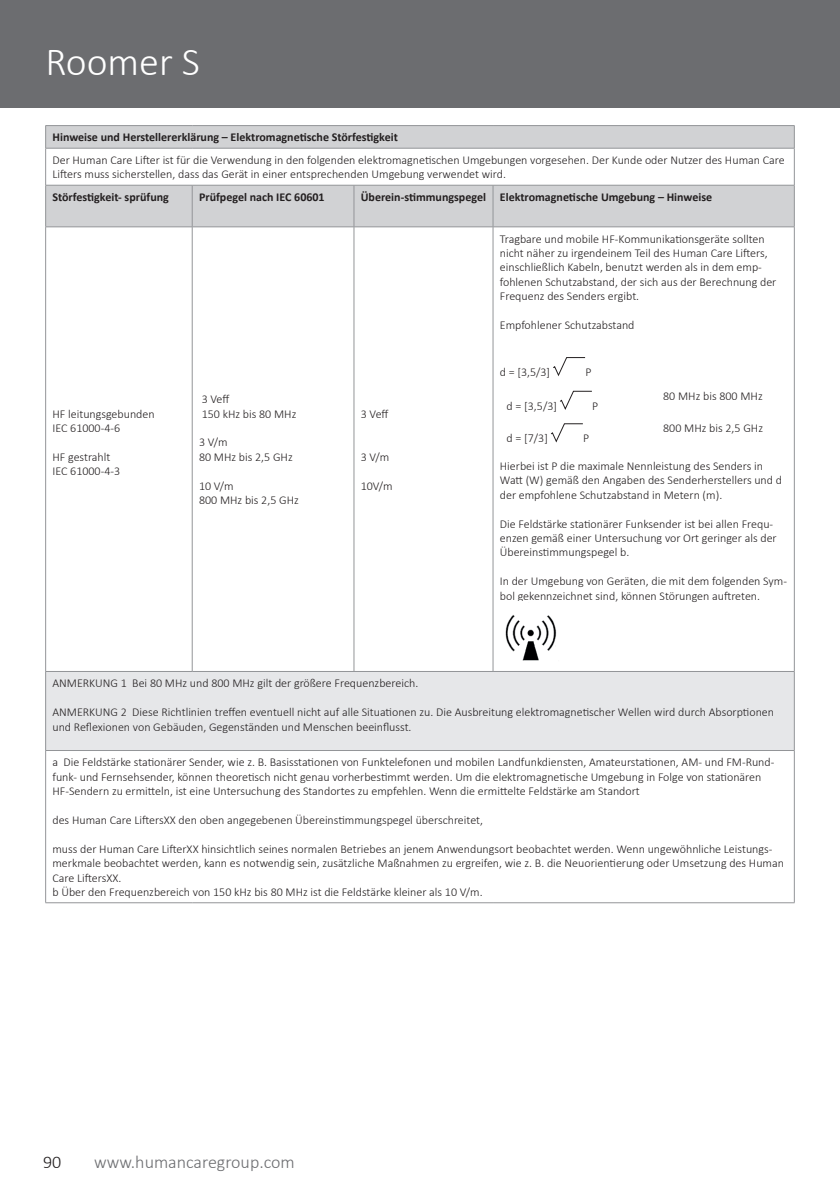
<style>
.page{position:relative;width:840px;height:1191px;background:#fff}
.page>*{position:absolute;margin:0;border:0;box-sizing:border-box;transform-origin:0 0}
.t1{font:300 40px "Calibri";color:#fff}
.t2{font:300 18px "Calibri";color:#6c6d70}
.t3{font:300 18px "Calibri";color:#231f20}
.t4{font:300 12px/14.4px "Calibri";color:#231f20}
.t5{font:700 12px "Calibri";color:#231f20}
</style>
<div class="page">
<div style="left:0;top:0;width:839px;height:108px;background:#6c6d70"></div>
<svg style="left:46px;top:126px;width:747px;height:100px;fill:#d1d2d4"></svg>
<div style="left:46px;top:671px;width:747px;height:79px;background:#e6e7e9"></div>
<hr style="left:45px;top:125px;width:147px;height:1px;background:#939598">
<svg style="left:45px;top:126px;width:1px;height:22px"></svg>
<hr style="left:192px;top:125px;width:162px;height:1px;background:#939598">
<hr style="left:354px;top:125px;width:138px;height:1px;background:#939598">
<hr style="left:492px;top:125px;width:302px;height:1px;background:#939598">
<svg style="left:793px;top:126px;width:1px;height:22px"></svg>
<hr style="left:45px;top:148px;width:147px;height:1px;background:#939598">
<hr style="left:45px;top:148px;width:1px;height:37px;background:#939598">
<hr style="left:192px;top:148px;width:162px;height:1px;background:#939598">
<hr style="left:354px;top:148px;width:138px;height:1px;background:#939598">
<hr style="left:492px;top:148px;width:302px;height:1px;background:#939598">
<hr style="left:793px;top:148px;width:1px;height:37px;background:#939598">
<hr style="left:45px;top:185px;width:147px;height:1px;background:#939598">
<hr style="left:45px;top:185px;width:1px;height:42px;background:#939598">
<hr style="left:192px;top:185px;width:162px;height:1px;background:#939598">
<hr style="left:192px;top:185px;width:1px;height:42px;background:#939598">
<hr style="left:354px;top:185px;width:138px;height:1px;background:#939598">
<hr style="left:353px;top:185px;width:1px;height:42px;background:#939598">
<hr style="left:492px;top:185px;width:302px;height:1px;background:#939598">
<hr style="left:492px;top:185px;width:1px;height:42px;background:#939598">
<hr style="left:793px;top:185px;width:1px;height:42px;background:#939598">
<hr style="left:45px;top:226px;width:147px;height:1px;background:#939598">
<hr style="left:45px;top:227px;width:1px;height:444px;background:#939598">
<hr style="left:192px;top:226px;width:162px;height:1px;background:#939598">
<hr style="left:192px;top:227px;width:1px;height:444px;background:#939598">
<hr style="left:354px;top:226px;width:138px;height:1px;background:#939598">
<hr style="left:353px;top:227px;width:1px;height:444px;background:#939598">
<hr style="left:492px;top:226px;width:302px;height:1px;background:#939598">
<hr style="left:492px;top:227px;width:1px;height:444px;background:#939598">
<hr style="left:793px;top:227px;width:1px;height:444px;background:#939598">
<hr style="left:45px;top:671px;width:147px;height:1px;background:#939598">
<hr style="left:45px;top:671px;width:1px;height:79px;background:#939598">
<hr style="left:192px;top:671px;width:162px;height:1px;background:#939598">
<hr style="left:354px;top:671px;width:138px;height:1px;background:#939598">
<hr style="left:492px;top:671px;width:302px;height:1px;background:#939598">
<hr style="left:793px;top:671px;width:1px;height:79px;background:#939598">
<hr style="left:45px;top:750px;width:147px;height:1px;background:#939598">
<hr style="left:45px;top:750px;width:1px;height:152px;background:#939598">
<hr style="left:192px;top:750px;width:162px;height:1px;background:#939598">
<hr style="left:354px;top:750px;width:138px;height:1px;background:#939598">
<hr style="left:492px;top:750px;width:302px;height:1px;background:#939598">
<hr style="left:793px;top:750px;width:1px;height:152px;background:#939598">
<hr style="left:45px;top:902px;width:147px;height:1px;background:#939598">
<hr style="left:192px;top:902px;width:162px;height:1px;background:#939598">
<hr style="left:354px;top:902px;width:138px;height:1px;background:#939598">
<hr style="left:492px;top:902px;width:302px;height:1px;background:#939598">
<svg style="left:553px;top:357px;width:32px;height:19px"></svg>
<svg style="left:560px;top:390px;width:32px;height:20px"></svg>
<svg style="left:551px;top:423px;width:32px;height:20px"></svg>
<img style="left:505px;top:615px;width:52px;height:46px">
<h1 class="t1" style="left:45px;top:37px;width:156px">Roomer S</h1>
<p class="t5" style="left:52px;top:129px;width:347px">Hinweise und Herstellererklärung – Elektromagnetische Störfestigkeit</p>
<p class="t4" style="left:52px;top:153px;width:733px">Der Human Care Lifter ist für die Verwendung in den folgenden elektromagnetischen Umgebungen vorgesehen. Der Kunde oder Nutzer des Human Care<br>Lifters muss sicherstellen, dass das Gerät in einer entsprechenden Umgebung verwendet wird.</p>
<p class="t5" style="left:52px;top:188px;width:118px">Störfestigkeit- sprüfung</p>
<p class="t5" style="left:199px;top:188px;width:127px">Prüfpegel nach IEC 60601</p>
<p class="t5" style="left:360px;top:188px;width:353px">Überein-stimmungspegel Elektromagnetische Umgebung – Hinweise</p>
<p class="t4" style="left:52px;top:406px;width:104px">HF leitungsgebunden<br>IEC 61000-4-6</p>
<p class="t4" style="left:52px;top:449px;width:69px">HF gestrahlt<br>IEC 61000-4-3</p>
<p class="t4" style="left:202px;top:392px;width:96px">3 Veff<br>150 kHz bis 80 MHz</p>
<p class="t4" style="left:199px;top:435px;width:95px">3 V/m<br>80 MHz bis 2,5 GHz</p>
<p class="t4" style="left:199px;top:478px;width:101px">10 V/m<br>800 MHz bis 2,5 GHz</p>
<p class="t4" style="left:360px;top:406px;width:29px">3 Veff</p>
<p class="t4" style="left:360px;top:449px;width:30px">3 V/m</p>
<p class="t4" style="left:360px;top:478px;width:34px">10V/m</p>
<p class="t4" style="left:499px;top:231px;width:278px">Tragbare und mobile HF-Kommunikationsgeräte sollten nicht näher zu irgendeinem Teil des Human Care Lifters, einschließlich Kabeln, benutzt werden als in dem emp&shy;fohlenen Schutzabstand, der sich aus der Berechnung der Frequenz des Senders ergibt.</p>
<p class="t4" style="left:499px;top:318px;width:136px">Empfohlener Schutzabstand</p>
<p class="t4" style="left:499px;top:365px;width:52px">d = [3,5/3]</p>
<p class="t4" style="left:585px;top:365px;width:8px">P</p>
<p class="t4" style="left:506px;top:398px;width:52px">d = [3,5/3]</p>
<p class="t4" style="left:592px;top:398px;width:8px">P</p>
<p class="t4" style="left:662px;top:388px;width:101px">80 MHz bis 800 MHz</p>
<p class="t4" style="left:662px;top:421px;width:101px">800 MHz bis 2,5 GHz</p>
<p class="t4" style="left:499px;top:458px;width:283px">Hierbei ist P die maximale Nennleistung des Senders in<br>Watt (W) gemäß den Angaben des Senderherstellers und d der empfohlene Schutzabstand in Metern (m).</p>
<p class="t4" style="left:499px;top:516px;width:278px">Die Feldstärke stationärer Funksender ist bei allen Frequ&shy;enzen gemäß einer Untersuchung vor Ort geringer als der<br>Übereinstimmungspegel b.</p>
<p class="t4" style="left:499px;top:574px;width:288px">In der Umgebung von Geräten, die mit dem folgenden Sym&shy;bol gekennzeichnet sind, können Störungen auftreten.</p>
<p class="t4" style="left:506px;top:431px;width:43px">d = [7/3]</p>
<p class="t4" style="left:583px;top:431px;width:8px">P</p>
<p class="t4" style="left:52px;top:676px;width:367px">ANMERKUNG 1 Bei 80 MHz und 800 MHz gilt der größere Frequenzbereich.</p>
<p class="t4" style="left:52px;top:705px;width:722px">ANMERKUNG 2 Diese Richtlinien treffen eventuell nicht auf alle Situationen zu. Die Ausbreitung elektromagnetischer Wellen wird durch Absorptionen und Reflexionen von Gebäuden, Gegenständen und Menschen beeinflusst.</p>
<p class="t4" style="left:52px;top:755px;width:723px">a Die Feldstärke stationärer Sender, wie z. B. Basisstationen von Funktelefonen und mobilen Landfunkdiensten, Amateurstationen, AM- und FM-Rund&shy;funk- und Fernsehsender, können theoretisch nicht genau vorherbestimmt werden. Um die elektromagnetische Umgebung in Folge von stationären<br>HF-Sendern zu ermitteln, ist eine Untersuchung des Standortes zu empfehlen. Wenn die ermittelte Feldstärke am Standort</p>
<p class="t4" style="left:52px;top:812px;width:432px">des Human Care LiftersXX den oben angegebenen Übereinstimmungspegel überschreitet,</p>
<p class="t4" style="left:52px;top:841px;width:732px">muss der Human Care LifterXX hinsichtlich seines normalen Betriebes an jenem Anwendungsort beobachtet werden. Wenn ungewöhnliche Leistungs&shy;merkmale beobachtet werden, kann es notwendig sein, zusätzliche Maßnahmen zu ergreifen, wie z. B. die Neuorientierung oder Umsetzung des Human Care LiftersXX.<br>b Über den Frequenzbereich von 150 kHz bis 80 MHz ist die Feldstärke kleiner als 10 V/m.</p>
<h2 class="t3" style="left:43px;top:1151px;width:20px">90</h2>
<h2 class="t2" style="left:94px;top:1151px;width:202px">www.humancaregroup.com</h2>
</div>
